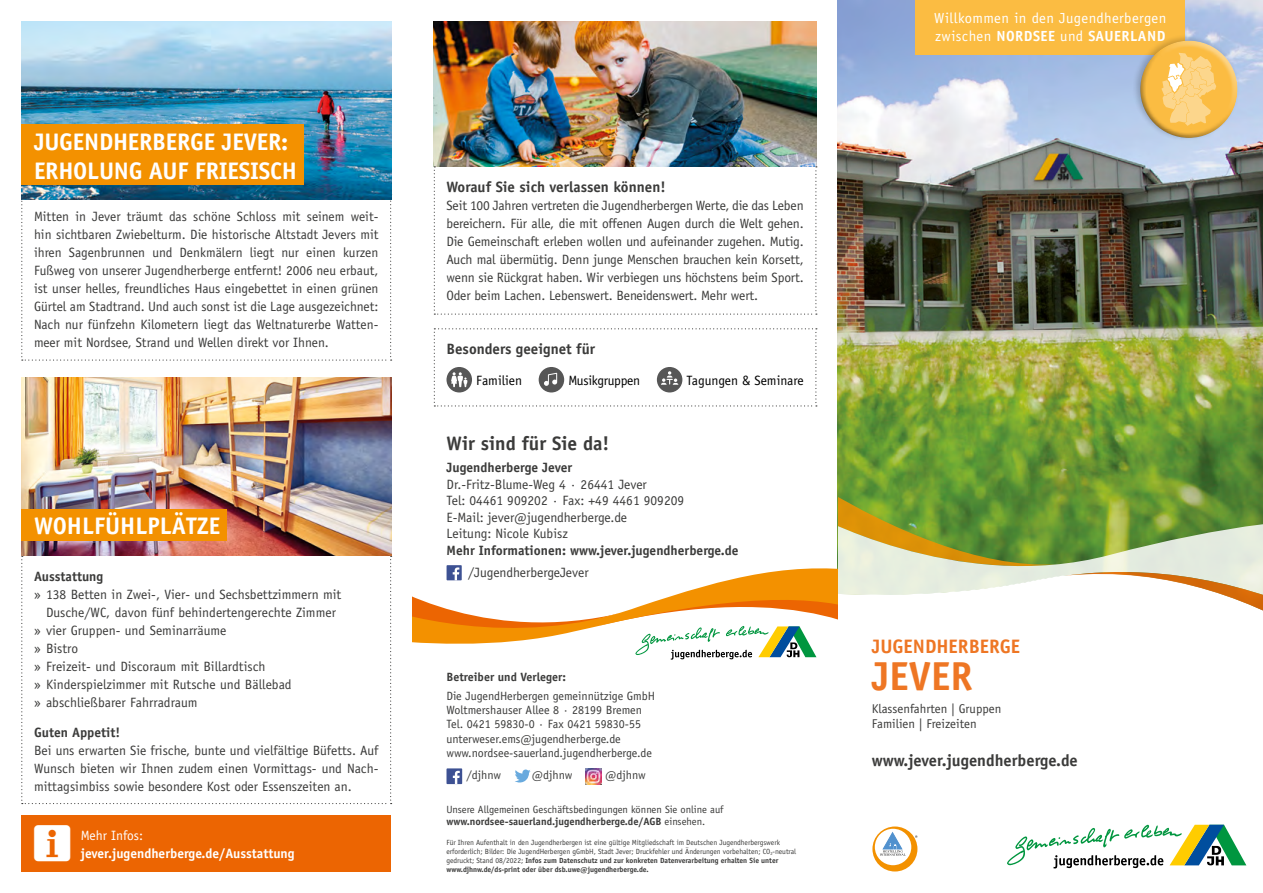
<style>
.page{position:relative;width:1263px;height:893px;background:#fff}
.page>*{position:absolute;margin:0;border:0;box-sizing:border-box;transform-origin:0 0}
.t1{font:700 40.5px "Officina Sans";color:#ee7624}
.t2{font:700 24px/28.8px "Officina Sans";letter-spacing:-.01em;color:#fff}
.t3{font:700 19.5px "Officina Sans Std";color:#3b3b3a}
.t4{font:700 19.5px "Officina Sans";color:#ee7624}
.t5{font:700 16.5px "Officina Sans";color:#3b3b3a}
.t6{font:700 15px "Officina Sans Std";color:#3b3b3a}
.t7{font:14.7px/17.5px "Officina Sans Std";letter-spacing:.03em;color:#fff}
.t8{font:13.5px/18px "Officina Sans";color:#3b3b3a;text-align:justify}
.t9{font:13.5px/18px "Officina Sans Std";color:#3b3b3a;text-align:justify}
.t10{font:700 13.5px "Officina Sans Std";color:#3b3b3a}
.t11{font:700 13.5px "Officina Sans";color:#fff}
.t12{font:13.5px "Officina Sans";color:#000}
.t13{font:700 13.5px "Officina Sans";color:#3b3b3a}
.t14{font:13.5px "Officina Sans";letter-spacing:-.02em;color:#000}
.t15{font:13.5px "Officina Sans";color:#fff}
.t16{font:12.75px/15.3px "Officina Sans";color:#3b3b3a}
.t17{font:12px/14.4px "Officina Sans Std";color:#3b3b3a}
.t18{font:700 12px "Officina Sans Std";color:#3b3b3a}
.t19{font:11.85px "Officina Sans Std";color:#3b3b3a}
.t20{font:10.5px/12.6px "Officina Sans Std";color:#3b3b3a}
.t21{font:7.5px/9px "Officina Sans Std";letter-spacing:-.005em;color:#3b3b3a}
.s1{font-weight:700}
</style>
<div class="page">
<img style="left:838px;top:0;width:425px;height:501px">
<svg style="left:1056px;top:501px;width:207px;height:76px"></svg>
<svg style="left:1064px;top:561px;width:199px;height:50px"></svg>
<div style="left:21px;top:815px;width:370px;height:56px;background:#ec6502"></div>
<svg style="left:21px;top:194px;width:371px;height:167px"></svg>
<img style="left:21px;top:21px;width:370px;height:179px">
<div style="left:21px;top:125px;width:282px;height:60px;background:#f39100"></div>
<svg style="left:21px;top:556px;width:371px;height:248px"></svg>
<img style="left:21px;top:377px;width:370px;height:179px">
<div style="left:21px;top:509px;width:206px;height:32px;background:#f39100"></div>
<img style="left:434px;top:21px;width:382px;height:145px">
<svg style="left:433px;top:328px;width:623px;height:267px"></svg>
<svg style="left:412px;top:554px;width:426px;height:106px"></svg>
<svg style="left:434px;top:166px;width:383px;height:149px"></svg>
<svg style="left:515px;top:769px;width:16px;height:13px"></svg>
<img style="left:586px;top:768px;width:16px;height:16px">
<div style="left:446px;top:768px;width:16px;height:16px;background:#3d5193"></div>
<svg style="left:453px;top:771px;width:7px;height:13px"></svg>
<svg style="left:1007px;top:824px;width:239px;height:44px"></svg>
<svg style="left:872px;top:826px;width:45px;height:45px"></svg>
<div style="left:915px;top:0;width:270px;height:54px;background:#fbbc42"></div>
<div style="left:1132px;top:34px;width:109px;height:108px;background:#000;opacity:.2"></div>
<div style="left:1148px;top:34px;width:96px;height:89px;background:#fff;opacity:.4"></div>
<div style="left:1134px;top:48px;width:101px;height:91px;background:#000;opacity:.4"></div>
<svg style="left:1161px;top:53px;width:55px;height:73px"></svg>
<h2 class="t2" style="left:34px;top:127px;width:264px">JUGENDHERBERGE JEVER:<br>ERHOLUNG AUF FRIESISCH</h2>
<p class="t8" style="left:34px;top:207px;width:346px">Mitten in Jever träumt das schöne Schloss mit seinem weit&shy;hin sichtbaren Zwiebelturm. Die historische Altstadt Jevers mit ihren Sagenbrunnen und Denkmälern liegt nur einen kurzen Fußweg von unserer Jugendherberge entfernt! 2006 neu erbaut, ist unser helles, freundliches Haus eingebettet in einen grünen Gürtel am Stadtrand. Und auch sonst ist die Lage ausgezeichnet:<br>Nach nur fünfzehn Kilometern liegt das Weltnaturerbe Watten&shy;meer mit Nordsee, Strand und Wellen direkt vor Ihnen.</p>
<h2 class="t2" style="left:34px;top:511px;width:188px">WOHLFÜHLPLÄTZE</h2>
<p class="t13" style="left:34px;top:568px;width:71px">Ausstattung</p>
<p class="t8" style="left:34px;top:585px;width:309px">» 138 Betten in Zwei-, Vier- und Sechsbettzimmern mit</p>
<p class="t8" style="left:46px;top:603px;width:291px">Dusche/WC, davon fünf behindertengerechte Zimmer</p>
<p class="t8" style="left:34px;top:621px;width:194px">» vier Gruppen- und Seminarräume</p>
<p class="t8" style="left:34px;top:639px;width:46px">» Bistro</p>
<p class="t8" style="left:34px;top:657px;width:233px">» Freizeit- und Discoraum mit Billardtisch</p>
<p class="t8" style="left:34px;top:675px;width:259px">» Kinderspielzimmer mit Rutsche und Bällebad</p>
<p class="t8" style="left:34px;top:693px;width:165px">» abschließbarer Fahrradraum</p>
<p class="t13" style="left:34px;top:724px;width:88px">Guten Appetit!</p>
<p class="t8" style="left:34px;top:742px;width:346px">Bei uns erwarten Sie frische, bunte und vielfältige Büfetts. Auf Wunsch bieten wir Ihnen zudem einen Vormittags- und Nach&shy;mittagsimbiss sowie besondere Kost oder Essenszeiten an.</p>
<p class="t15" style="left:81px;top:827px;width:64px">Mehr Infos:</p>
<p class="t11" style="left:81px;top:845px;width:215px">jever.jugendherberge.de/Ausstattung</p>
<p class="t6" style="left:446px;top:178px;width:221px">Worauf Sie sich verlassen können!</p>
<p class="t9" style="left:446px;top:196px;width:359px">Seit 100 Jahren vertreten die Jugendherbergen Werte, die das Leben bereichern. Für alle, die mit offenen Augen durch die Welt gehen.<br>Die Gemeinschaft erleben wollen und aufeinander zugehen. Mutig.<br>Auch mal übermütig. Denn junge Menschen brauchen kein Korsett, wenn sie Rückgrat haben. Wir verbiegen uns höchstens beim Sport.<br>Oder beim Lachen. Lebenswert. Beneidenswert. Mehr wert.</p>
<p class="t6" style="left:446px;top:340px;width:150px">Besonders geeignet für</p>
<p class="t14" style="left:568px;top:372px;width:73px">Musikgruppen</p>
<p class="t12" style="left:687px;top:372px;width:119px">Tagungen &amp; Seminare</p>
<p class="t12" style="left:476px;top:372px;width:47px">Familien</p>
<h3 class="t3" style="left:447px;top:431px;width:164px">Wir sind für Sie da!</h3>
<p class="t10" style="left:447px;top:459px;width:127px">Jugendherberge Jever</p>
<p class="t9" style="left:447px;top:476px;width:239px;line-height:16.5px;text-align:left">Dr.-Fritz-Blume-Weg 4 · 26441 Jever<br>Tel: 04461 909202 · Fax: +49 4461 909209<br>E-Mail: jever@jugendherberge.de<br>Leitung: Nicole Kubisz</p>
<p class="t10" style="left:447px;top:541px;width:294px">Mehr Informationen: www.jever.jugendherberge.de</p>
<p class="t9" style="left:468px;top:564px;width:122px">/JugendherbergeJever</p>
<p class="t18" style="left:446px;top:670px;width:121px">Betreiber und Verleger:</p>
<p class="t17" style="left:446px;top:688px;width:210px">Die JugendHerbergen gemeinnützige GmbH Woltmershauser Allee 8 · 28199 Bremen Tel. 0421 59830-0 · Fax 0421 59830-55 unterweser.ems@jugendherberge.de www.nordsee-sauerland.jugendherberge.de</p>
<p class="t19" style="left:466px;top:768px;width:36px">/djhnw</p>
<p class="t19" style="left:532px;top:768px;width:42px">@djhnw</p>
<p class="t19" style="left:605px;top:768px;width:42px">@djhnw</p>
<p class="t20" style="left:446px;top:803px;width:279px">Unsere Allgemeinen Geschäftsbedingungen können Sie online auf <span class="s1">www.nordsee-sauerland.jugendherberge.de/AGB</span> einsehen.</p>
<p class="t21" style="left:446px;top:838px;width:351px">Für Ihren Aufenthalt in den Jugendherbergen ist eine gültige Mitgliedschaft im Deutschen Jugendherbergswerk erforderlich; Bilder: Die JugendHerbergen gGmbH, Stadt Jever; Druckfehler und Änderungen vorbehalten; CO<sub>2</sub>-neutral gedruckt; Stand 08/2022; <span class="s1">Infos zum Datenschutz und zur konkreten Datenverarbeitung erhalten Sie unter www.djhnw.de/ds-print oder über dsb.uwe@jugendherberge.de.</span></p>
<p class="t7" style="left:934px;top:10px;width:234px">Willkommen in den Jugendherbergen zwischen <span class="s1">NORDSEE</span> und <span class="s1">SAUERLAND</span></p>
<h3 class="t4" style="left:872px;top:634px;width:150px">JUGENDHERBERGE</h3>
<h1 class="t1" style="left:872px;top:651px;width:102px">JEVER</h1>
<p class="t16" style="left:872px;top:701px;width:131px">Klassenfahrten | Gruppen<br>Familien | Freizeiten</p>
<p class="t5" style="left:872px;top:750px;width:208px">www.jever.jugendherberge.de</p>
</div>
